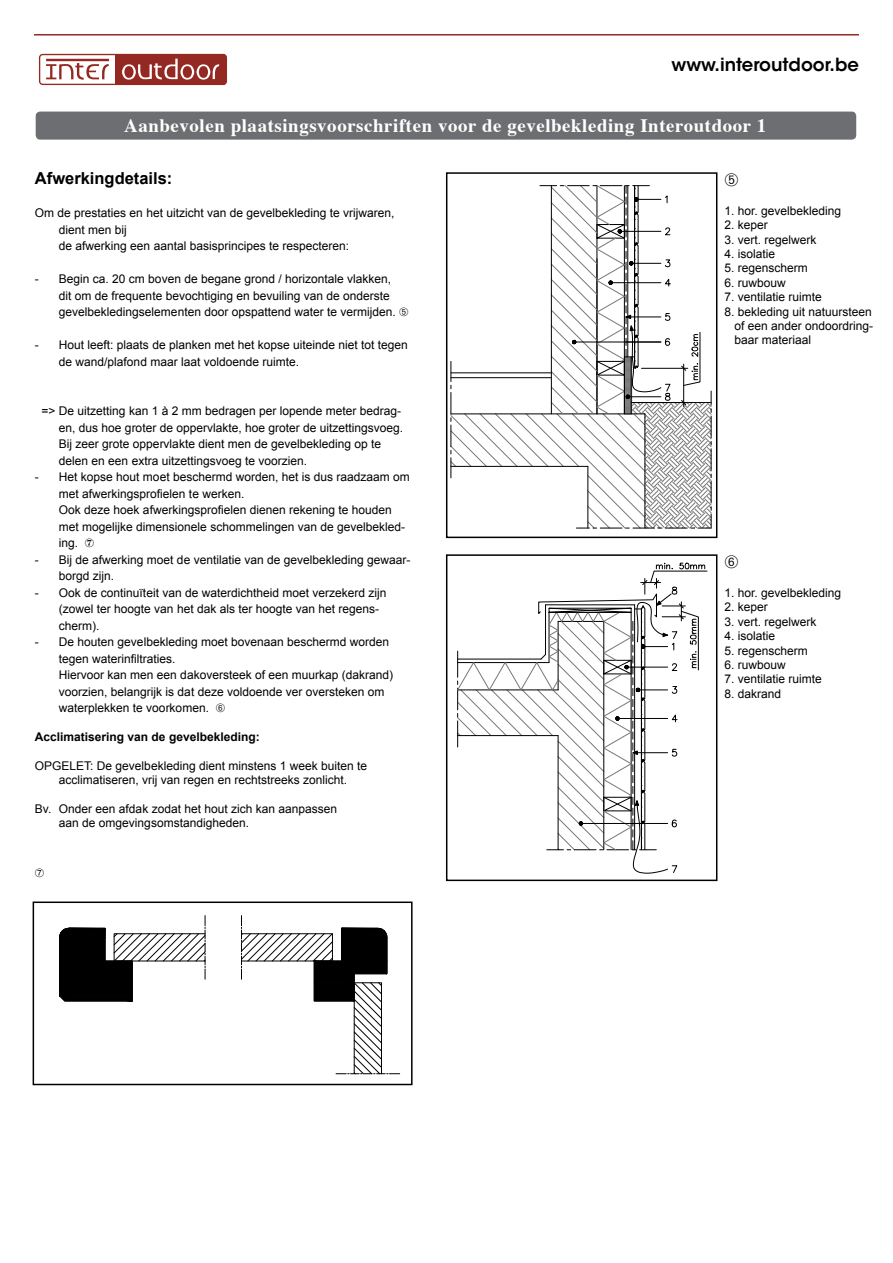
<style>
.page{position:relative;width:893px;height:1263px;background:#fff}
.page>*{position:absolute;margin:0;border:0;box-sizing:border-box;transform-origin:0 0}
.t1{font:700 18.9px "Times";letter-spacing:.03em;color:#fff}
.t2{font:600 18px "ITC Avant Garde Std";color:#000}
.t3{font:700 16.5px "Arial";color:#000}
.t4{font:12px/16.5px "Arial";color:#000}
.t5{font:700 12px "Arial";color:#000}
</style>
<div class="page">
<div style="left:115px;top:55px;width:109px;height:30px;background:#942923"></div>
<div style="left:39px;top:54px;width:188px;height:31px;border:1px solid #942923;border-radius:3px"></div>
<svg style="left:46px;top:63px;width:63px;height:17px"></svg>
<hr style="left:46px;top:59px;width:63px;height:2px;background:#942923">
<svg style="left:122px;top:55px;width:104px;height:29px"></svg>
<hr style="left:34px;top:34px;width:825px;height:2px;background:#942923">
<div style="left:36px;top:112px;width:820px;height:28px;background:#6d6e71;border-radius:4px"></div>
<svg style="left:59px;top:915px;width:342px;height:160px"></svg>
<div style="left:33px;top:901px;width:380px;height:184px;border:2px solid #000"></div>
<svg style="left:450px;top:185px;width:262px;height:344px"></svg>
<div style="left:446px;top:172px;width:271px;height:366px;border:2px solid #000"></div>
<svg style="left:457px;top:562px;width:251px;height:312px"></svg>
<div style="left:446px;top:554px;width:271px;height:327px;border:2px solid #000"></div>
<h2 class="t2" style="left:671px;top:54px;width:189px">www.interoutdoor.be</h2>
<h1 class="t1" style="left:124px;top:108px;width:643px">Aanbevolen plaatsingsvoorschriften voor de gevelbekleding Interoutdoor 1</h1>
<h3 class="t3" style="left:35px;top:168px;width:139px">Afwerkingdetails:</h3>
<p class="t4" style="left:59px;top:205px;width:337px;text-indent:-24px">Om de prestaties en het uitzicht van de gevelbekleding te vrijwaren, dient men bij<br>de afwerking een aantal basisprincipes te respecteren:</p>
<p class="t4" style="left:59px;top:271px;width:351px;text-indent:-24px">- Begin ca. 20 cm boven de begane grond / horizontale vlakken,<br>dit om de frequente bevochtiging en bevuiling van de onderste gevelbekledingselementen door opspattend water te vermijden. ➄</p>
<p class="t4" style="left:59px;top:337px;width:350px;text-indent:-24px">- Hout leeft: plaats de planken met het kopse uiteinde niet tot tegen de wand/plafond maar laat voldoende ruimte.</p>
<p class="t4" style="left:59px;top:403px;width:346px;text-indent:-17px">=&gt; De uitzetting kan 1 à 2 mm bedragen per lopende meter bedrag&shy;en, dus hoe groter de oppervlakte, hoe groter de uitzettingsvoeg.<br>Bij zeer grote oppervlakte dient men de gevelbekleding op te delen en een extra uitzettingsvoeg te voorzien.</p>
<p class="t4" style="left:59px;top:469px;width:352px;text-indent:-24px">- Het kopse hout moet beschermd worden, het is dus raadzaam om met afwerkingsprofielen te werken.<br>Ook deze hoek afwerkingsprofielen dienen rekening te houden met mogelijke dimensionele schommelingen van de gevelbekled&shy;ing. ⑦</p>
<p class="t4" style="left:59px;top:551px;width:353px;text-indent:-24px">- Bij de afwerking moet de ventilatie van de gevelbekleding gewaar&shy;borgd zijn.</p>
<p class="t4" style="left:59px;top:584px;width:329px;text-indent:-24px">- Ook de continuïteit van de waterdichtheid moet verzekerd zijn (zowel ter hoogte van het dak als ter hoogte van het regens&shy;cherm).</p>
<p class="t4" style="left:59px;top:634px;width:336px;text-indent:-24px">- De houten gevelbekleding moet bovenaan beschermd worden tegen waterinfiltraties.<br>Hiervoor kan men een dakoversteek of een muurkap (dakrand) voorzien, belangrijk is dat deze voldoende ver oversteken om waterplekken te voorkomen. ➅</p>
<p class="t5" style="left:35px;top:729px;width:226px">Acclimatisering van de gevelbekleding:</p>
<p class="t4" style="left:35px;top:758px;width:334px;line-height:14.4px;text-align:center">OPGELET: De gevelbekleding dient minstens 1 week buiten te acclimatiseren, vrij van regen en rechtstreeks zonlicht.</p>
<p class="t4" style="left:59px;top:802px;width:280px;line-height:14.4px;text-indent:-24px">Bv. Onder een afdak zodat het hout zich kan aanpassen aan de omgevingsomstandigheden.</p>
<p class="t4" style="left:724px;top:202px;width:118px">1. hor. gevelbekleding</p>
<p class="t4" style="left:724px;top:217px;width:45px">2. keper</p>
<p class="t4" style="left:724px;top:231px;width:94px">3. vert. regelwerk</p>
<p class="t4" style="left:724px;top:246px;width:52px">4. isolatie</p>
<p class="t4" style="left:724px;top:260px;width:85px">5. regenscherm</p>
<p class="t4" style="left:724px;top:274px;width:63px">6. ruwbouw</p>
<p class="t4" style="left:724px;top:289px;width:99px">7. ventilatie ruimte</p>
<p class="t4" style="left:734px;top:304px;width:140px;line-height:14.4px;text-align:justify;text-indent:-10px">8. bekleding uit natuursteen of een ander ondoordring&shy;baar materiaal</p>
<p class="t4" style="left:724px;top:584px;width:118px">1. hor. gevelbekleding</p>
<p class="t4" style="left:724px;top:599px;width:45px">2. keper</p>
<p class="t4" style="left:724px;top:613px;width:94px">3. vert. regelwerk</p>
<p class="t4" style="left:724px;top:628px;width:52px">4. isolatie</p>
<p class="t4" style="left:724px;top:642px;width:85px">5. regenscherm</p>
<p class="t4" style="left:724px;top:656px;width:63px">6. ruwbouw</p>
<p class="t4" style="left:724px;top:671px;width:99px">7. ventilatie ruimte</p>
<p class="t4" style="left:724px;top:685px;width:58px">8. dakrand</p>
</div>
